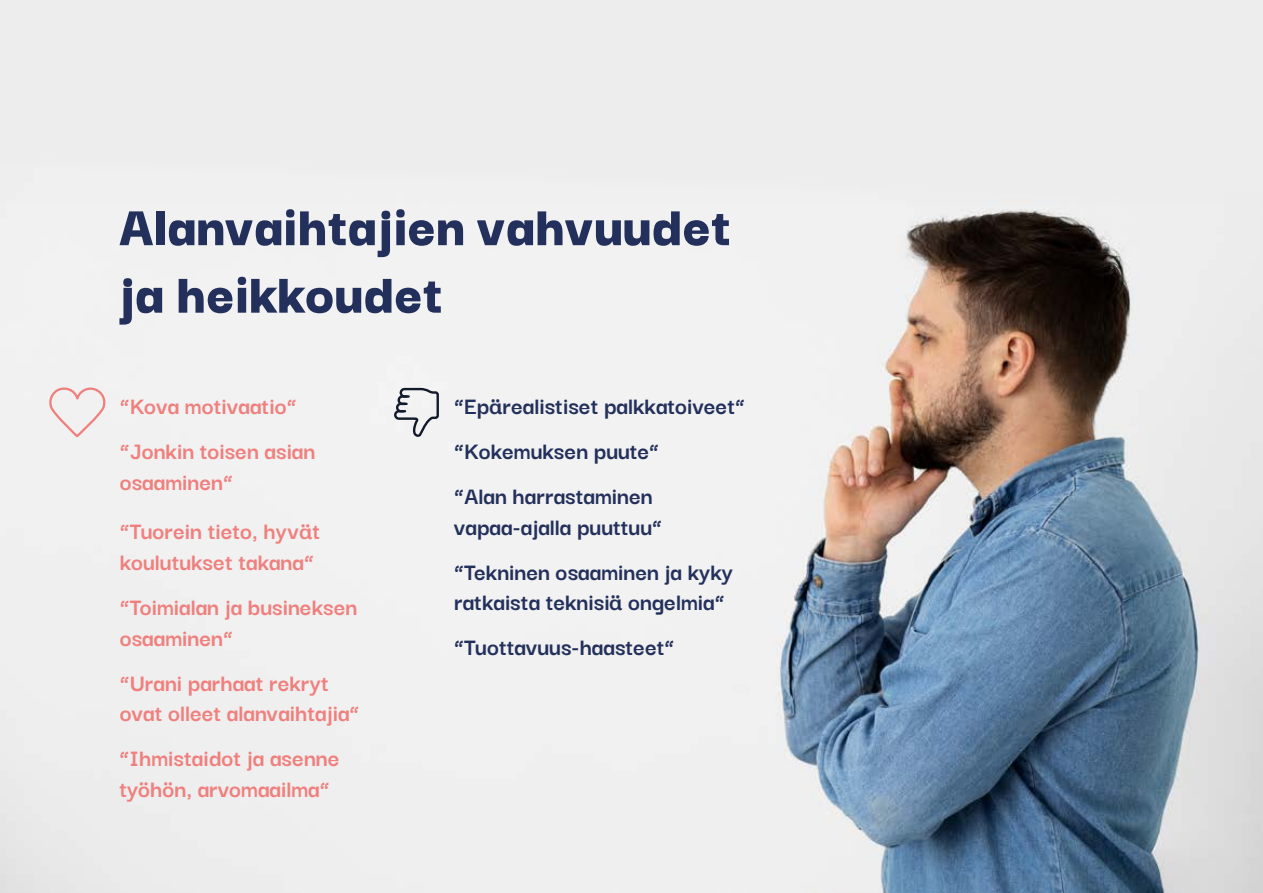
<style>
.page{position:relative;width:1263px;height:893px;background:#fff}
.page>*{position:absolute;margin:0;border:0;box-sizing:border-box;transform-origin:0 0}
.t1{font:900 60px/67.5px "Darker Grotesque";color:#23305b}
.t2{font:700 25.5px/30.6px "Darker Grotesque";color:#ef807e}
.t3{font:700 25.5px/45px "Darker Grotesque";color:#23305b}
</style>
<div class="page">
<img style="left:0;top:203px;width:1263px;height:690px">
<div style="left:0;top:0;width:1263px;height:203px;background:#ededed"></div>
<svg style="left:49px;top:387px;width:57px;height:51px"></svg>
<svg style="left:393px;top:387px;width:47px;height:51px"></svg>
<h1 class="t1" style="left:118px;top:188px;width:614px">Alanvaihtajien vahvuudet ja heikkoudet</h1>
<p class="t2" style="left:120px;top:382px;width:197px;line-height:45px">”Kova motivaatio” ”Jonkin toisen asian</p>
<p class="t2" style="left:120px;top:465px;width:115px">osaaminen”</p>
<p class="t2" style="left:120px;top:514px;width:202px">”Tuorein tieto, hyvät koulutukset takana”</p>
<p class="t2" style="left:120px;top:590px;width:239px">”Toimialan ja busineksen osaaminen”</p>
<p class="t2" style="left:120px;top:666px;width:241px">”Urani parhaat rekryt ovat olleet alanvaihtajia”</p>
<p class="t2" style="left:119px;top:741px;width:222px">”Ihmistaidot ja asenne työhön, arvomaailma”</p>
<p class="t3" style="left:454px;top:382px;width:293px">”Epärealistiset palkkatoiveet” ”Kokemuksen puute”<br>”Alan harrastaminen</p>
<p class="t3" style="left:454px;top:503px;width:280px">vapaa-ajalla puuttuu” ”Tekninen osaaminen ja kyky</p>
<p class="t3" style="left:454px;top:578px;width:272px">ratkaista teknisiä ongelmia” ”Tuottavuus-haasteet”</p>
</div>
